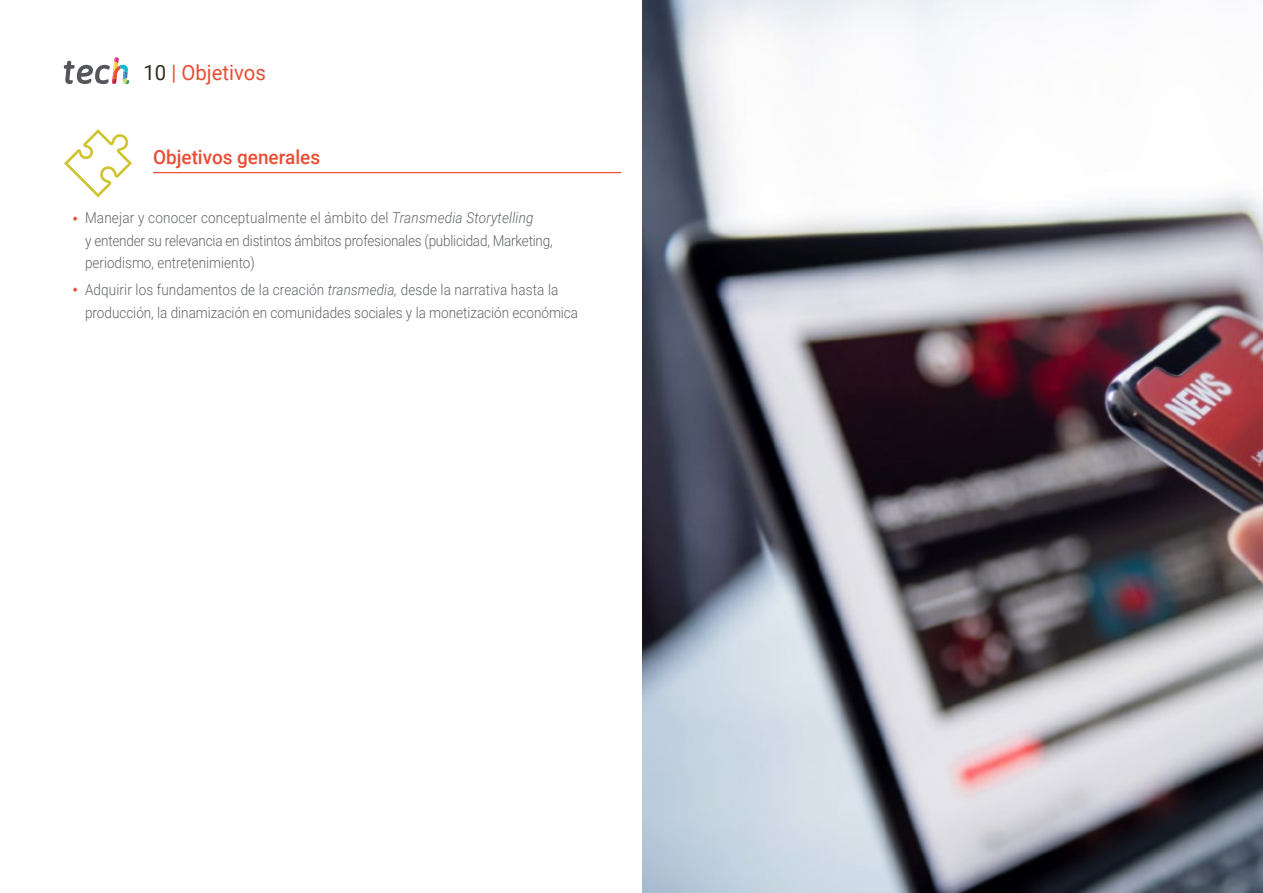
<style>
.page{position:relative;width:1263px;height:893px;background:#fff}
.page>*{position:absolute;margin:0;border:0;box-sizing:border-box;transform-origin:0 0}
.t1{font:21px "Roboto";color:#e94d35}
.t2{font:500 19.5px "Roboto";color:#e94d35}
.t3{font:300 15px/22.5px "Roboto";color:#61646a;scale:.9 1}
.s1{color:#312e20}
.s2{font-style:italic}
</style>
<div class="page">
<img style="left:642px;top:0;width:621px;height:893px">
<svg style="left:64px;top:57px;width:65px;height:27px"></svg>
<hr style="left:153px;top:172px;width:468px;height:1px;background:#e94d35">
<svg style="left:64px;top:129px;width:68px;height:68px"></svg>
<h1 class="t1" style="left:144px;top:57px;width:124px"><span class="s1">10</span> | Objetivos</h1>
<h2 class="t2" style="left:153px;top:144px;width:169px">Objetivos generales</h2>
<p class="t3" style="left:85px;top:206px;width:521px">Manejar y conocer conceptualmente el ámbito del <span class="s2">Transmedia Storytelling<br></span>y entender su relevancia en distintos ámbitos profesionales (publicidad, Marketing, periodismo, entretenimiento)</p>
<p class="t3" style="left:85px;top:278px;width:549px">Adquirir los fundamentos de la creación <span class="s2">transmedia,</span> desde la narrativa hasta la producción, la dinamización en comunidades sociales y la monetización económica</p>
</div>
